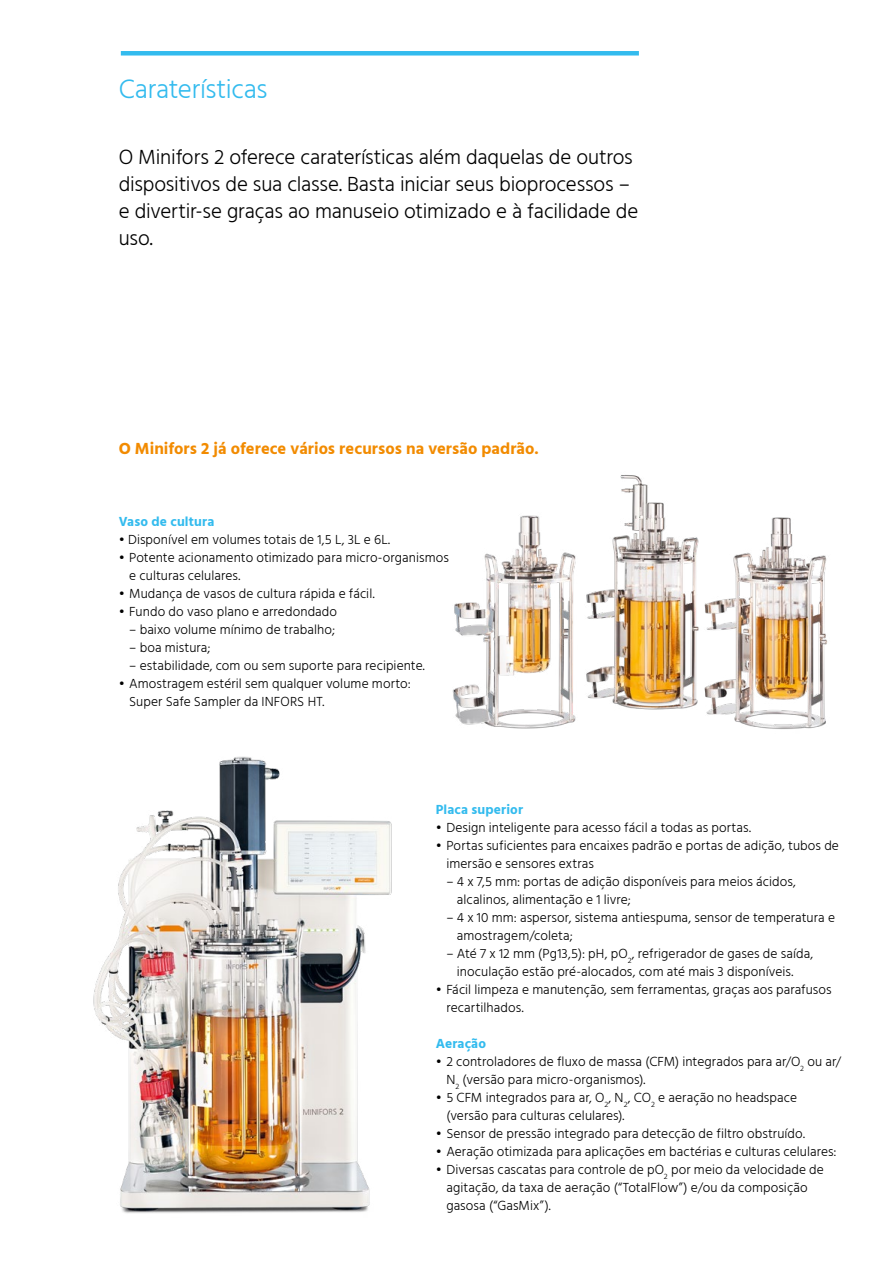
<style>
.page{position:relative;width:893px;height:1263px;background:#fff}
.page>*{position:absolute;margin:0;border:0;box-sizing:border-box;transform-origin:0 0}
.t1{font:300 27px "Hind";letter-spacing:-.01em;color:#3be}
.t2{font:300 21px/27px "Hind";letter-spacing:-.01em;color:#000}
.t3{font:700 16.5px "Hind";letter-spacing:.005em;color:#f28b00}
.t4{font:300 13.5px/18px "Hind";letter-spacing:.005em;color:#000}
.t5{font:700 13.5px "Hind";letter-spacing:.01em;color:#3be}
</style>
<div class="page">
<div style="left:121px;top:51px;width:518px;height:5px;background:#3be"></div>
<img style="left:93px;top:756px;width:299px;height:457px">
<img style="left:452px;top:475px;width:376px;height:254px">
<h1 class="t1" style="left:119px;top:71px;width:150px">Caraterísticas</h1>
<h2 class="t2" style="left:119px;top:144px;width:521px">O Minifors 2 oferece caraterísticas além daquelas de outros dispositivos de sua classe. Basta iniciar seus bioprocessos – e divertir-se graças ao manuseio otimizado e à facilidade de uso.</h2>
<p class="t3" style="left:119px;top:439px;width:421px">O Minifors 2 já oferece vários recursos na versão padrão.</p>
<p class="t5" style="left:119px;top:514px;width:97px">Vaso de cultura</p>
<p class="t4" style="left:119px;top:531px;width:273px">• Disponível em volumes totais de 1,5 L, 3L e 6L.</p>
<p class="t4" style="left:129px;top:549px;width:321px;text-indent:-11px">• Potente acionamento otimizado para micro-organismos e culturas celulares.</p>
<p class="t4" style="left:119px;top:585px;width:257px">• Mudança de vasos de cultura rápida e fácil.</p>
<p class="t4" style="left:119px;top:603px;width:220px">• Fundo do vaso plano e arredondado</p>
<p class="t4" style="left:129px;top:621px;width:207px">– baixo volume mínimo de trabalho;</p>
<p class="t4" style="left:129px;top:639px;width:83px">– boa mistura;</p>
<p class="t4" style="left:129px;top:657px;width:297px">– estabilidade, com ou sem suporte para recipiente.</p>
<p class="t4" style="left:129px;top:675px;width:283px;text-indent:-11px">• Amostragem estéril sem qualquer volume morto:<br>Super Safe Sampler da INFORS HT.</p>
<p class="t5" style="left:436px;top:802px;width:89px">Placa superior</p>
<p class="t4" style="left:436px;top:819px;width:317px">• Design inteligente para acesso fácil a todas as portas.</p>
<p class="t4" style="left:446px;top:837px;width:394px;text-indent:-11px">• Portas suficientes para encaixes padrão e portas de adição, tubos de imersão e sensores extras</p>
<p class="t4" style="left:457px;top:873px;width:341px;text-indent:-11px">– 4 x 7,5 mm: portas de adição disponíveis para meios ácidos, alcalinos, alimentação e 1 livre;</p>
<p class="t4" style="left:457px;top:909px;width:380px;text-indent:-11px">– 4 x 10 mm: aspersor, sistema antiespuma, sensor de temperatura e amostragem/coleta;</p>
<p class="t4" style="left:457px;top:945px;width:358px;text-indent:-11px">– Até 7 x 12 mm (Pg13,5): pH, pO<sub>2</sub>, refrigerador de gases de saída, inoculação estão pré-alocados, com até mais 3 disponíveis.</p>
<p class="t4" style="left:446px;top:981px;width:387px;text-indent:-11px">• Fácil limpeza e manutenção, sem ferramentas, graças aos parafusos recartilhados.</p>
<p class="t5" style="left:436px;top:1036px;width:52px">Aeração</p>
<p class="t4" style="left:446px;top:1053px;width:396px;text-indent:-10px">• 2 controladores de fluxo de massa (CFM) integrados para ar/O<sub>2</sub> ou ar/<br>N<sub>2</sub> (versão para micro-organismos).</p>
<p class="t4" style="left:446px;top:1089px;width:352px;text-indent:-11px">• 5 CFM integrados para ar, O<sub>2</sub>, N<sub>2</sub>, CO<sub>2</sub> e aeração no headspace (versão para culturas celulares).</p>
<p class="t4" style="left:436px;top:1125px;width:371px">• Sensor de pressão integrado para detecção de filtro obstruído.</p>
<p class="t4" style="left:436px;top:1143px;width:402px">• Aeração otimizada para aplicações em bactérias e culturas celulares:</p>
<p class="t4" style="left:446px;top:1161px;width:379px;text-indent:-10px">• Diversas cascatas para controle de pO<sub>2</sub> por meio da velocidade de agitação, da taxa de aeração (“TotalFlow”) e/ou da composição gasosa (“GasMix”).</p>
</div>
